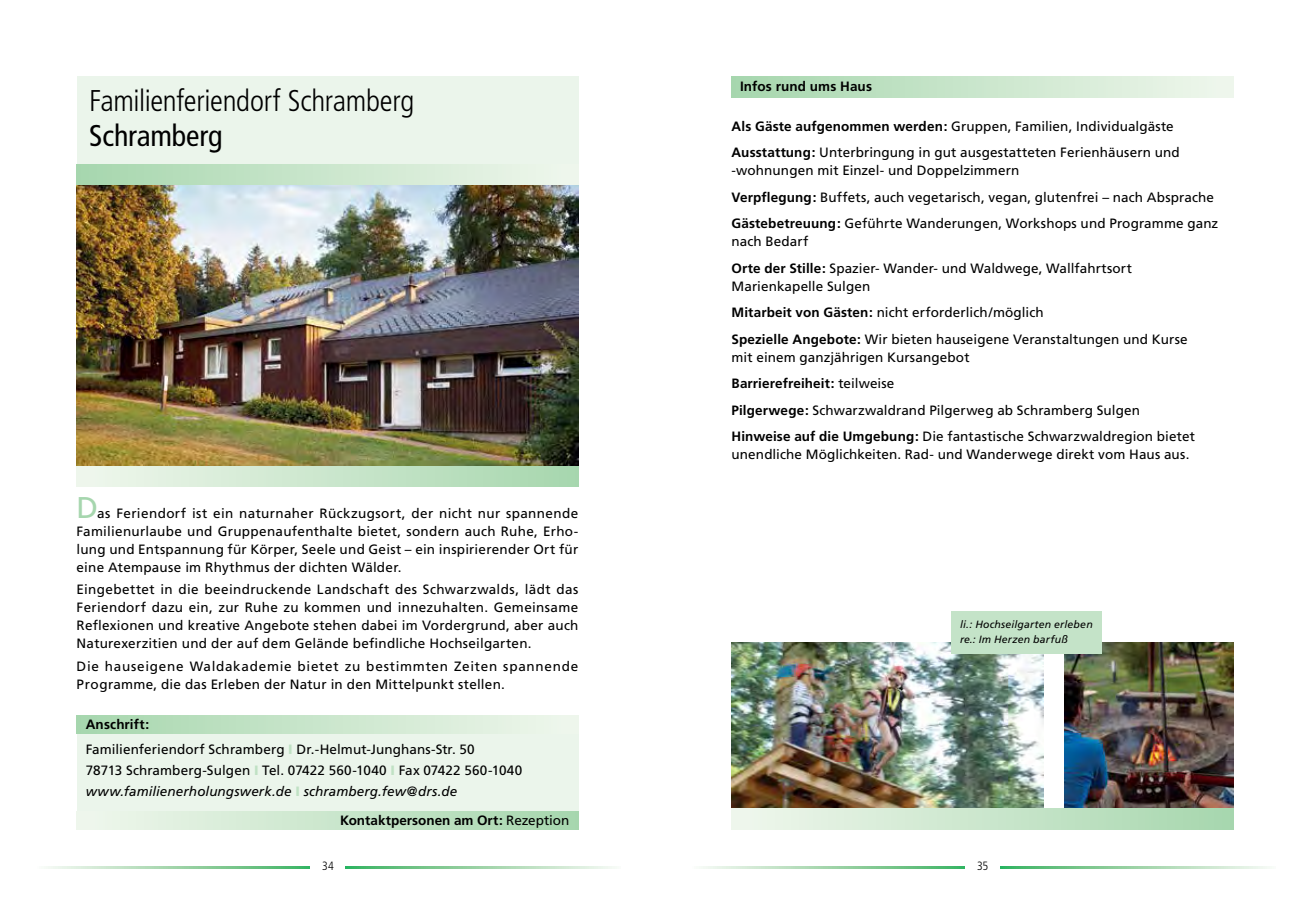
<style>
.page{position:relative;width:1310px;height:919px;background:#fff}
.page>*{position:absolute;margin:0;border:0;box-sizing:border-box;transform-origin:0 0}
.t1{font:300 condensed 30px "Frutiger";letter-spacing:-.01em;color:#000}
.t2{font:condensed 30px "Frutiger";letter-spacing:-.005em;color:#000}
.t3{font:30px "Frutiger";color:#a6d6ae}
.t4{font:13.5px/26.5px "Frutiger";letter-spacing:.01em;color:#000}
.t5{font:13.5px/18px "Frutiger";letter-spacing:.045em;color:#000}
.t6{font:700 13.5px "Frutiger";letter-spacing:.005em;color:#000}
.t7{font:300 condensed 12px "Frutiger";color:#000}
.t8{font:italic 10.5px/15px "Frutiger";letter-spacing:.02em;color:#000}
.s1{font-weight:700}
.s2{font-weight:900;color:#c0e1c4}
.s3{font-style:italic}
.s4{font-weight:400}
</style>
<div class="page">
<svg style="left:703px;top:866px;width:564px;height:2px"></svg>
<div style="left:965px;top:859px;width:35px;height:37px;background:#fff"></div>
<svg style="left:48px;top:866px;width:564px;height:2px"></svg>
<div style="left:310px;top:859px;width:35px;height:37px;background:#fff"></div>
<div style="left:77px;top:77px;width:501px;height:108px;background:#ebf5eb"></div>
<div style="left:77px;top:164px;width:501px;height:21px;background:linear-gradient(to right,#a6d6ad,#f0f7ed)"></div>
<div style="left:77px;top:716px;width:501px;height:113px;background:#ebf5eb"></div>
<div style="left:77px;top:715px;width:501px;height:18px;background:linear-gradient(to right,#a6d6ad,#f0f7ed)"></div>
<div style="left:77px;top:465px;width:501px;height:21px;background:linear-gradient(to right,#f0f7ed,#a6d6ad)"></div>
<div style="left:77px;top:811px;width:501px;height:18px;background:linear-gradient(to right,#f0f7ed,#a6d6ad)"></div>
<div style="left:732px;top:77px;width:501px;height:20px;background:linear-gradient(to right,#a6d6ad,#f0f7ed)"></div>
<img style="left:1064px;top:642px;width:169px;height:166px">
<img style="left:731px;top:642px;width:312px;height:166px">
<img style="left:77px;top:185px;width:501px;height:280px">
<div style="left:951px;top:610px;width:150px;height:43px;background:#c4e3c8"></div>
<div style="left:731px;top:808px;width:502px;height:21px;background:linear-gradient(to right,#f0f7ed,#a6d6ae)"></div>
<h1 class="t1" style="left:89px;top:83px;width:326px">Familienferiendorf Schramberg</h1>
<h1 class="t2" style="left:89px;top:118px;width:135px">Schramberg</h1>
<h1 class="t3" style="left:77px;top:490px;width:19px">D</h1>
<p class="t4" style="left:77px;top:504px;width:503px;line-height:18px;text-align:justify;text-indent:21px">as Feriendorf ist ein naturnaher Rückzugsort, der nicht nur spannende Familienurlaube und Gruppenaufenthalte bietet, sondern auch Ruhe, Erho&shy;lung und Entspannung für Körper, Seele und Geist – ein inspirierender Ort für eine Atempause im Rhythmus der dichten Wälder.</p>
<p class="t4" style="left:77px;top:580px;width:503px;line-height:18px;text-align:justify">Eingebettet in die beeindruckende Landschaft des Schwarzwalds, lädt das Feriendorf dazu ein, zur Ruhe zu kommen und innezuhalten. Gemeinsame Reflexionen und kreative Angebote stehen dabei im Vordergrund, aber auch Naturexerzitien und der auf dem Gelände befindliche Hochseilgarten.</p>
<p class="t5" style="left:77px;top:657px;width:503px">Die hauseigene Waldakademie bietet zu bestimmten Zeiten spannende<br>Programme, die das Erleben der Natur in den Mittelpunkt stellen.</p>
<p class="t4" style="left:86px;top:711px;width:391px;line-height:25.2px"><span class="s1">Anschrift:<br></span>Familienferiendorf Schramberg <span class="s2">I</span> Dr.-Helmut-Junghans-Str. 50</p>
<p class="t4" style="left:86px;top:760px;width:438px;line-height:21px">78713 Schramberg-Sulgen <span class="s2">I</span> Tel. 07422 560-1040 <span class="s2">I</span> Fax 07422 560-1040 <span class="s3">www.familienerholungswerk.de</span> <span class="s2">I</span> <span class="s3">schramberg.few@drs.de</span></p>
<p class="t6" style="left:340px;top:812px;width:231px">Kontaktpersonen am Ort: <span class="s4">Rezeption</span></p>
<p class="t6" style="left:740px;top:79px;width:133px">Infos rund ums Haus</p>
<p class="t4" style="left:731px;top:113px;width:450px"><span class="s1">Als Gäste aufgenommen werden:</span> Gruppen, Familien, Individualgäste<br><span class="s1">Ausstattung:</span> Unterbringung in gut ausgestatteten Ferienhäusern und</p>
<p class="t4" style="left:731px;top:157px;width:488px">-wohnungen mit Einzel- und Doppelzimmern<br><span class="s1">Verpflegung:</span> Buffets, auch vegetarisch, vegan, glutenfrei – nach Absprache<br><span class="s1">Gästebetreuung:</span> Geführte Wanderungen, Workshops und Programme ganz</p>
<p class="t4" style="left:731px;top:228px;width:402px">nach Bedarf<br><span class="s1">Orte der Stille:</span> Spazier- Wander- und Waldwege, Wallfahrtsort</p>
<p class="t4" style="left:731px;top:273px;width:457px">Marienkapelle Sulgen<br><span class="s1">Mitarbeit von Gästen:</span> nicht erforderlich/möglich<br><span class="s1">Spezielle Angebote:</span> Wir bieten hauseigene Veranstaltungen und Kurse</p>
<p class="t4" style="left:731px;top:344px;width:465px">mit einem ganzjährigen Kursangebot<br><span class="s1">Barrierefreiheit:</span> teilweise<br><span class="s1">Pilgerwege:</span> Schwarzwaldrand Pilgerweg ab Schramberg Sulgen <span class="s1">Hinweise auf die Umgebung:</span> Die fantastische Schwarzwaldregion bietet</p>
<p class="t4" style="left:731px;top:441px;width:459px">unendliche Möglichkeiten. Rad- und Wanderwege direkt vom Haus aus.</p>
<p class="t8" style="left:960px;top:617px;width:134px">li.: Hochseilgarten erleben re.: Im Herzen barfuß</p>
<p class="t7" style="left:322px;top:858px;width:13px">34</p>
<p class="t7" style="left:977px;top:858px;width:13px">35</p>
</div>
